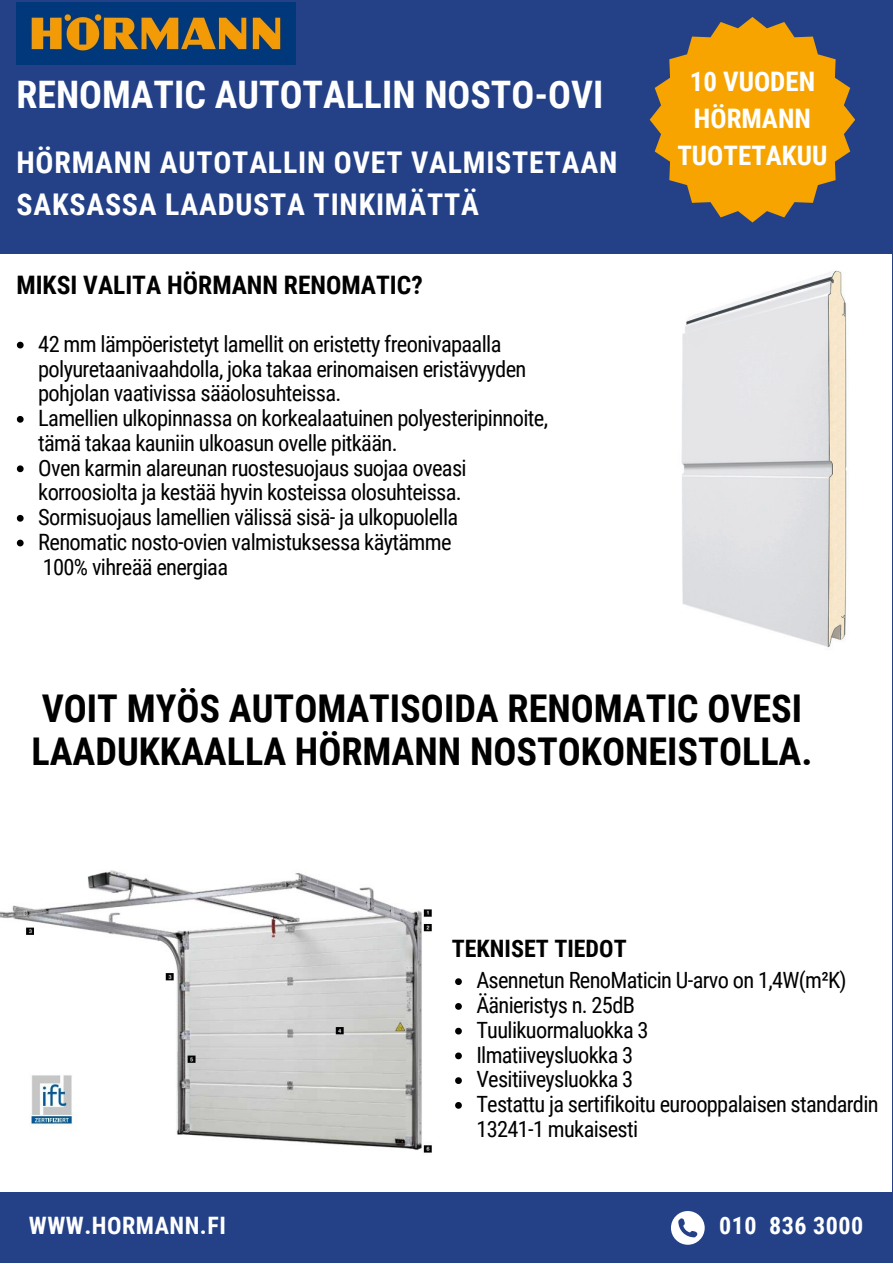
<style>
.page{position:relative;width:893px;height:1264px;background:#fff}
.page>*{position:absolute;margin:0;border:0;box-sizing:border-box;transform-origin:0 0}
.t1{font:700 38.25px/42.8px "Roboto Condensed";color:#000}
.t2{font:700 37.95px "Roboto Condensed";color:#fff}
.t3{font:700 29.85px/41.5px "Roboto Condensed";letter-spacing:.025em;color:#fff}
.t4{font:700 26.85px/37px "Roboto Condensed";color:#fff;text-align:center}
.t5{font:700 25.5px "Roboto Condensed";color:#000}
.t6{font:700 24px "Roboto Condensed";letter-spacing:.02em;color:#fff}
.t7{font:700 24px "Roboto Condensed";color:#000}
.t8{font:22.5px/24.8px "Roboto Condensed";letter-spacing:-.03em;color:#000}
.t9{font:22.35px/24.8px "Roboto Condensed";letter-spacing:-.03em;color:#000}
</style>
<div class="page">
<div style="left:0;top:0;width:892px;height:1262px;background:#244187"></div>
<svg style="left:649px;top:17px;width:206px;height:205px"></svg>
<div style="left:0;top:255px;width:891px;height:936px;background:#fff"></div>
<img style="left:0;top:870px;width:432px;height:283px">
<img style="left:681px;top:270px;width:166px;height:378px">
<svg style="left:455px;top:978px;width:7px;height:7px"></svg>
<svg style="left:455px;top:1003px;width:7px;height:6px"></svg>
<svg style="left:455px;top:1027px;width:7px;height:7px"></svg>
<svg style="left:455px;top:1052px;width:7px;height:7px"></svg>
<svg style="left:455px;top:1077px;width:7px;height:6px"></svg>
<svg style="left:455px;top:1102px;width:7px;height:6px"></svg>
<svg style="left:17px;top:342px;width:7px;height:6px"></svg>
<svg style="left:17px;top:416px;width:7px;height:6px"></svg>
<svg style="left:17px;top:465px;width:7px;height:7px"></svg>
<svg style="left:17px;top:515px;width:7px;height:6px"></svg>
<svg style="left:17px;top:539px;width:7px;height:7px"></svg>
<img style="left:16px;top:3px;width:279px;height:62px">
<svg style="left:671px;top:1211px;width:33px;height:33px"></svg>
<h2 class="t2" style="left:16px;top:73px;width:588px">RENOMATIC AUTOTALLIN NOSTO-OVI</h2>
<h3 class="t3" style="left:16px;top:142px;width:602px">HÖRMANN AUTOTALLIN OVET VALMISTETAAN<br>SAKSASSA LAADUSTA TINKIMÄTTÄ</h3>
<p class="t5" style="left:16px;top:270px;width:408px">MIKSI VALITA HÖRMANN RENOMATIC?</p>
<p class="t8" style="left:38px;top:332px;width:511px">42 mm lämpöeristetyt lamellit on eristetty freonivapaalla polyuretaanivaahdolla, joka takaa erinomaisen eristävyyden pohjolan vaativissa sääolosuhteissa.<br>Lamellien ulkopinnassa on korkealaatuinen polyesteripinnoite, tämä takaa kauniin ulkoasun ovelle pitkään.<br>Oven karmin alareunan ruostesuojaus suojaa oveasi korroosiolta ja kestää hyvin kosteissa olosuhteissa.<br>Sormisuojaus lamellien välissä sisä- ja ulkopuolella Renomatic nosto-ovien valmistuksessa käytämme<br>100% vihreää energiaa</p>
<p class="t4" style="left:677px;top:63px;width:152px">10 VUODEN<br>HÖRMANN<br>TUOTETAKUU</p>
<h1 class="t1" style="left:31px;top:687px;width:782px">VOIT MYÖS AUTOMATISOIDA RENOMATIC OVESI<br>LAADUKKAALLA HÖRMANN NOSTOKONEISTOLLA.</h1>
<p class="t7" style="left:452px;top:934px;width:176px">TEKNISET TIEDOT</p>
<p class="t9" style="left:476px;top:968px;width:404px">Asennetun RenoMaticin U-arvo on 1,4W(m²K)<br>Äänieristys n. 25dB<br>Tuulikuormaluokka 3<br>Ilmatiiveysluokka 3<br>Vesitiiveysluokka 3<br>Testattu ja sertifikoitu eurooppalaisen standardin<br>13241-1 mukaisesti</p>
<p class="t6" style="left:29px;top:1211px;width:198px">WWW.HORMANN.FI</p>
<p class="t6" style="left:719px;top:1211px;width:146px">010 836 3000</p>
</div>
